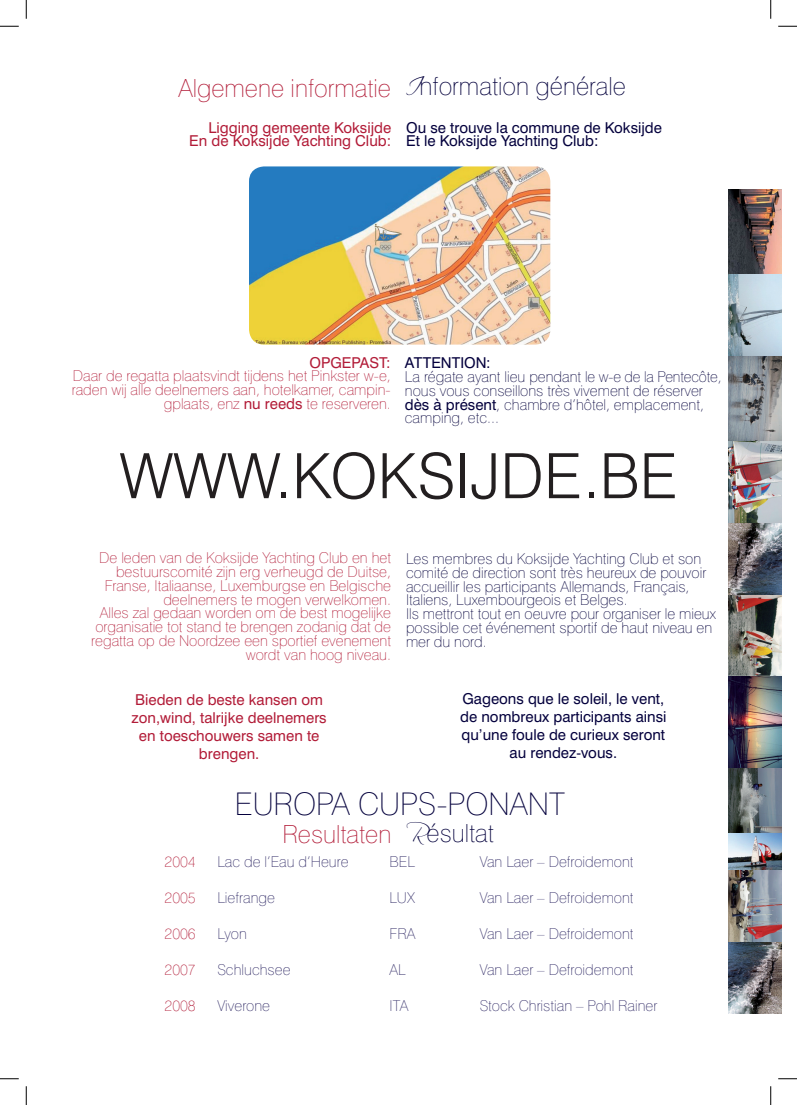
<style>
.page{position:relative;width:797px;height:1105px;background:#fff}
.page>*{position:absolute;margin:0;border:0;box-sizing:border-box;transform-origin:0 0}
.t1{font:300 62.5px "Swiss 721 BT";color:#231f20}
.t2{font:100 31.25px "Swiss 721 BT";color:#04003d}
.t3{font:100 25px "Swiss 721 BT";color:#b21c38}
.t4{font:100 15px/13.8px "Swiss 721 BT";color:#b21c38;text-align:right}
.t5{font:100 15px/13.8px "Swiss 721 BT";color:#04003d}
.t6{font:100 15px "Swiss 721 BT";color:#2b2562}
.t7{font:15px/18px "Swiss 721 BT";color:#04003d}
.t8{font:15px/18px "Swiss 721 BT";color:#b21c38;text-align:right}
.s1{font-family:"Scriptina";font-weight:400;color:#04003d}
.s2{color:#04003d}
.s3{font-weight:400}
</style>
<div class="page">
<img style="left:728px;top:190px;width:53px;height:484px">
<img style="left:728px;top:674px;width:53px;height:339px">
<img style="left:249px;top:166px;width:301px;height:179px">
<svg style="left:0;top:25px;width:19px;height:2px"></svg>
<svg style="left:778px;top:25px;width:19px;height:2px"></svg>
<svg style="left:0;top:1078px;width:19px;height:1px"></svg>
<svg style="left:778px;top:1078px;width:19px;height:1px"></svg>
<svg style="left:25px;top:0;width:2px;height:19px"></svg>
<svg style="left:25px;top:1086px;width:2px;height:19px"></svg>
<svg style="left:770px;top:0;width:1px;height:19px"></svg>
<svg style="left:770px;top:1086px;width:1px;height:19px"></svg>
<h3 class="t3" style="left:178px;top:73px;width:449px">Algemene informatie <span class="s1">I</span><span class="s2">nformation générale</span></h3>
<p class="t8" style="left:189px;top:120px;width:203px;line-height:13.8px">Ligging gemeente Koksijde<br>En de Koksijde Yachting Club:</p>
<p class="t7" style="left:406px;top:120px;width:257px;line-height:13.8px">Ou se trouve la commune de Koksijde<br>Et le Koksijde Yachting Club:</p>
<p class="t8" style="left:309px;top:353px;width:83px">OPGEPAST:</p>
<p class="t4" style="left:72px;top:369px;width:320px">Daar de regatta plaatsvindt tijdens het Pinkster w-e, raden wij alle deelnemers aan, hotelkamer, campin&shy;gplaats, enz <span class="s3">nu reeds</span> te reserveren.</p>
<p class="t7" style="left:405px;top:354px;width:87px">ATTENTION:</p>
<p class="t5" style="left:405px;top:370px;width:318px">La régate ayant lieu pendant le w-e de la Pentecôte, nous vous conseillons très vivement de réserver <span class="s3">dès à présent</span>, chambre d’hôtel, emplacement, camping, etc...</p>
<h1 class="t1" style="left:119px;top:438px;width:559px">WWW.KOKSIJDE.BE</h1>
<p class="t4" style="left:91px;top:551px;width:301px">De leden van de Koksijde Yachting Club en het bestuurscomité zijn erg verheugd de Duitse, Franse, Italiaanse, Luxemburgse en Belgische deelnemers te mogen verwelkomen.<br>Alles zal gedaan worden om de best mogelijke organisatie tot stand te brengen zodanig dat de regatta op de Noordzee een sportief evenement wordt van hoog niveau.</p>
<p class="t5" style="left:406px;top:552px;width:311px">Les membres du Koksijde Yachting Club et son comité de direction sont très heureux de pouvoir accueillir les participants Allemands, Français, Italiens, Luxembourgeois et Belges.<br>Ils mettront tout en oeuvre pour organiser le mieux possible cet événement sportif de haut niveau en mer du nord.</p>
<p class="t8" style="left:132px;top:690px;width:197px;text-align:center">Bieden de beste kansen om zon,wind, talrijke deelnemers en toeschouwers samen te brengen.</p>
<p class="t7" style="left:460px;top:690px;width:208px;text-align:center">Gageons que le soleil, le vent, de nombreux participants ainsi qu’une foule de curieux seront au rendez-vous.</p>
<h2 class="t2" style="left:235px;top:785px;width:331px">EUROPA CUPS-PONANT</h2>
<h3 class="t3" style="left:282px;top:819px;width:213px">Resultaten <span class="s1">R</span><span class="s2">ésultat</span></h3>
<p class="t4" style="left:164px;top:855px;width:33px">2004</p>
<p class="t6" style="left:217px;top:852px;width:133px">Lac de l’Eau d’Heure</p>
<p class="t6" style="left:389px;top:852px;width:27px">BEL</p>
<p class="t6" style="left:479px;top:852px;width:155px">Van Laer – Defroidemont</p>
<p class="t4" style="left:164px;top:891px;width:33px">2005</p>
<p class="t6" style="left:217px;top:888px;width:59px">Liefrange</p>
<p class="t6" style="left:389px;top:888px;width:27px">LUX</p>
<p class="t6" style="left:479px;top:888px;width:155px">Van Laer – Defroidemont</p>
<p class="t4" style="left:164px;top:927px;width:33px">2006</p>
<p class="t6" style="left:217px;top:924px;width:31px">Lyon</p>
<p class="t6" style="left:389px;top:924px;width:27px">FRA</p>
<p class="t6" style="left:479px;top:924px;width:155px">Van Laer – Defroidemont</p>
<p class="t4" style="left:164px;top:963px;width:33px">2007</p>
<p class="t6" style="left:217px;top:960px;width:75px">Schluchsee</p>
<p class="t6" style="left:389px;top:960px;width:18px">AL</p>
<p class="t6" style="left:479px;top:960px;width:155px">Van Laer – Defroidemont</p>
<p class="t4" style="left:164px;top:999px;width:33px">2008</p>
<p class="t6" style="left:217px;top:996px;width:54px">Viverone</p>
<p class="t6" style="left:389px;top:996px;width:20px">ITA</p>
<p class="t6" style="left:479px;top:996px;width:179px">Stock Christian – Pohl Rainer</p>
</div>
